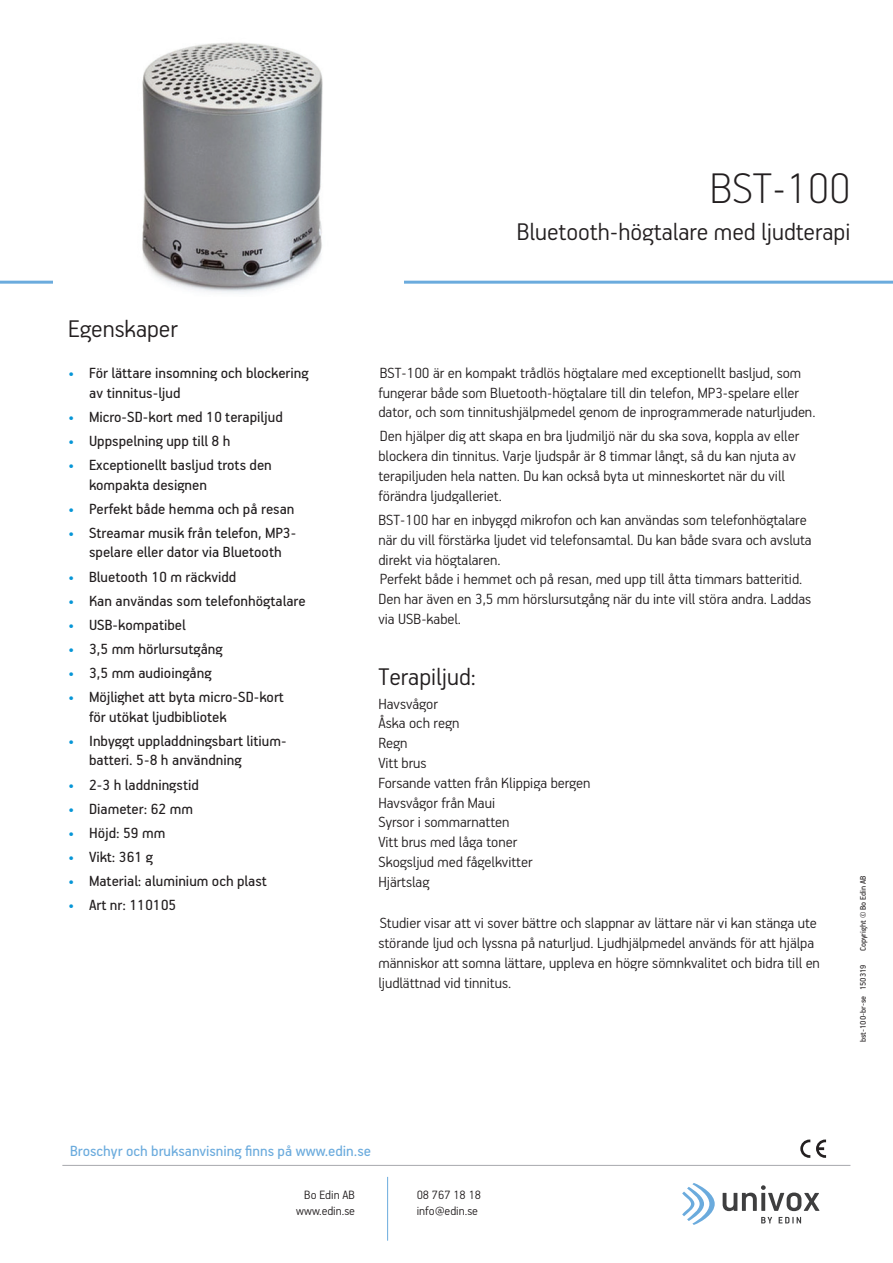
<style>
.page{position:relative;width:893px;height:1263px;background:#fff}
.page>*{position:absolute;margin:0;border:0;box-sizing:border-box;transform-origin:0 0}
.t1{font:100 48px "PF Handbook Pro";color:#231f20}
.t2{font:300 27px "PF Handbook Pro";color:#231f20}
.t3{font:300 16.5px/19.8px "PF Handbook Pro";color:#231f20}
.t4{font:16.5px/19.8px "PF Handbook Pro";color:#231f20}
.t5{font:16.5px "PF Handbook Pro";color:#6babdd}
.t6{font:300 13.5px/16.2px "PF Handbook Pro";color:#231f20;text-align:center}
.t7{font:9px "PF Handbook Pro";color:#231f20}
.s1{color:#0696d7}
</style>
<div class="page">
<hr style="left:0;top:281px;width:893px;height:3px;background:#6babdd">
<svg style="left:723px;top:1185px;width:96px;height:26px"></svg>
<svg style="left:682px;top:1183px;width:33px;height:42px"></svg>
<svg style="left:761px;top:1217px;width:11px;height:6px"></svg>
<svg style="left:779px;top:1217px;width:22px;height:6px"></svg>
<hr style="left:62px;top:1165px;width:788px;height:1px;background:#a8a9ad">
<hr style="left:387px;top:1177px;width:1px;height:64px;background:#6babdd">
<svg style="left:800px;top:1139px;width:10px;height:19px"></svg>
<svg style="left:816px;top:1139px;width:10px;height:19px"></svg>
<img style="left:54px;top:42px;width:350px;height:251px">
<h2 class="t2" style="left:68px;top:312px;width:111px">Egenskaper</h2>
<p class="t4" style="left:89px;top:362px;width:221px;text-indent:-21px"><span class="s1">•</span> För lättare insomning och blockering av tinnitus-ljud</p>
<p class="t4" style="left:68px;top:406px;width:216px"><span class="s1">•</span> Micro-SD-kort med 10 terapiljud</p>
<p class="t4" style="left:68px;top:430px;width:164px"><span class="s1">•</span> Uppspelning upp till 8 h</p>
<p class="t4" style="left:89px;top:454px;width:184px;text-indent:-21px"><span class="s1">•</span> Exceptionellt basljud trots den kompakta designen</p>
<p class="t4" style="left:68px;top:498px;width:228px"><span class="s1">•</span> Perfekt både hemma och på resan</p>
<p class="t4" style="left:68px;top:522px;width:230px;text-align:center"><span class="s1">•</span> Streamar musik från telefon, MP3- spelare eller dator via Bluetooth</p>
<p class="t4" style="left:68px;top:566px;width:170px"><span class="s1">•</span> Bluetooth 10 m räckvidd</p>
<p class="t4" style="left:68px;top:590px;width:239px"><span class="s1">•</span> Kan användas som telefonhögtalare</p>
<p class="t4" style="left:68px;top:614px;width:119px"><span class="s1">•</span> USB-kompatibel</p>
<p class="t4" style="left:68px;top:638px;width:156px"><span class="s1">•</span> 3,5 mm hörlursutgång</p>
<p class="t4" style="left:68px;top:662px;width:145px"><span class="s1">•</span> 3,5 mm audioingång</p>
<p class="t4" style="left:89px;top:686px;width:196px;text-indent:-21px"><span class="s1">•</span> Möjlighet att byta micro-SD-kort för utökat ljudbibliotek</p>
<p class="t4" style="left:89px;top:730px;width:199px;text-indent:-21px"><span class="s1">•</span> Inbyggt uppladdningsbart litium&shy;batteri. 5-8 h användning</p>
<p class="t4" style="left:68px;top:774px;width:132px"><span class="s1">•</span> 2-3 h laddningstid</p>
<p class="t4" style="left:68px;top:798px;width:126px"><span class="s1">•</span> Diameter: 62 mm</p>
<p class="t4" style="left:68px;top:822px;width:99px"><span class="s1">•</span> Höjd: 59 mm</p>
<p class="t4" style="left:68px;top:846px;width:87px"><span class="s1">•</span> Vikt: 361 g</p>
<p class="t4" style="left:68px;top:870px;width:200px"><span class="s1">•</span> Material: aluminium och plast</p>
<p class="t4" style="left:68px;top:894px;width:110px"><span class="s1">•</span> Art nr: 110105</p>
<h1 class="t1" style="left:710px;top:160px;width:142px">BST-100</h1>
<h2 class="t2" style="left:517px;top:215px;width:335px">Bluetooth-högtalare med ljudterapi</h2>
<p class="t3" style="left:378px;top:362px;width:438px">BST-100 är en kompakt trådlös högtalare med exceptionellt basljud, som fungerar både som Bluetooth-högtalare till din telefon, MP3-spelare eller dator, och som tinnitushjälpmedel genom de inprogrammerade naturljuden.</p>
<p class="t3" style="left:378px;top:426px;width:422px">Den hjälper dig att skapa en bra ljudmiljö när du ska sova, koppla av eller blockera din tinnitus. Varje ljudspår är 8 timmar långt, så du kan njuta av terapiljuden hela natten. Du kan också byta ut minneskortet när du vill förändra ljudgalleriet.</p>
<p class="t3" style="left:378px;top:509px;width:435px">BST-100 har en inbyggd mikrofon och kan användas som telefonhögtalare när du vill förstärka ljudet vid telefonsamtal. Du kan både svara och avsluta direkt via högtalaren.<br>Perfekt både i hemmet och på resan, med upp till åtta timmars batteritid.<br>Den har även en 3,5 mm hörslursutgång när du inte vill störa andra. Laddas via USB-kabel.</p>
<h2 class="t2" style="left:378px;top:660px;width:99px">Terapiljud:</h2>
<p class="t3" style="left:378px;top:693px;width:214px">Havsvågor<br>Åska och regn<br>Regn<br>Vitt brus<br>Forsande vatten från Klippiga bergen<br>Havsvågor från Maui<br>Syrsor i sommarnatten<br>Vitt brus med låga toner<br>Skogsljud med fågelkvitter<br>Hjärtslag</p>
<p class="t3" style="left:378px;top:913px;width:443px">Studier visar att vi sover bättre och slappnar av lättare när vi kan stänga ute störande ljud och lyssna på naturljud. Ljudhjälpmedel används för att hjälpa människor att somna lättare, uppleva en högre sömnkvalitet och bidra till en ljudlättnad vid tinnitus.</p>
<p class="t7" style="left:857px;top:951px;width:77px;rotate:-90deg">Copyright © Bo Edin AB</p>
<p class="t7" style="left:857px;top:1042px;width:79px;rotate:-90deg">bst-100-br-se 150319</p>
<p class="t5" style="left:70px;top:1141px;width:303px">Broschyr och bruksanvisning finns på www.edin.se</p>
<p class="t6" style="left:296px;top:1186px;width:60px">Bo Edin AB www.edin.se</p>
<p class="t6" style="left:417px;top:1186px;width:66px;text-align:left">08 767 18 18 info@edin.se</p>
</div>
